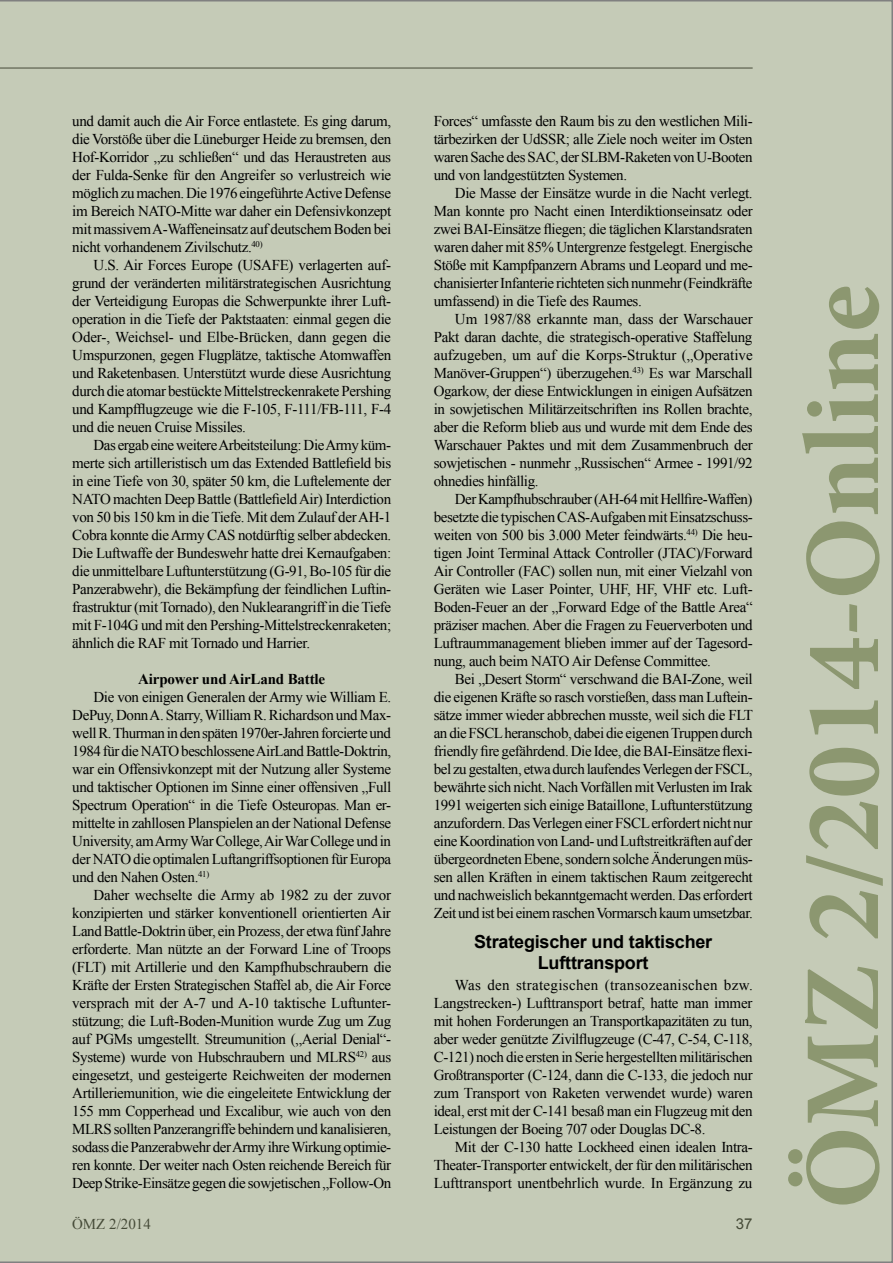
<style>
.page{position:relative;width:893px;height:1263px;background:#c5cbb7}
.page>*{position:absolute;margin:0;border:0;box-sizing:border-box;transform-origin:0 0}
.t1{font:700 108px "Minion Pro";color:#8c9770}
.t2{font:700 18px/21.6px "Arial";letter-spacing:-.01em;color:#000;text-align:center}
.t3{font:15px/18px "Times New Roman";letter-spacing:-.025em;color:#000;text-align:justify}
.t4{font:700 15px "Times New Roman";letter-spacing:-.01em;color:#000}
.t5{font:15px "Arial";color:#000}
</style>
<div class="page">
<p class="t3" style="left:72px;top:112px;width:320px">und damit auch die Air Force entlastete. Es ging darum, die Vorstöße über die Lüneburger Heide zu bremsen, den Hof-Korridor „zu schließen“ und das Heraustreten aus der Fulda-Senke für den Angreifer so verlustreich wie möglich zu machen. Die 1976 eingeführte Active Defense im Bereich NATO-Mitte war daher ein Defensivkonzept mit massivem A-Waffeneinsatz auf deutschem Boden bei nicht vorhandenem Zivilschutz.<sup>40)</sup></p>
<p class="t3" style="left:72px;top:256px;width:321px;text-indent:21px">U.S. Air Forces Europe (USAFE) verlagerten auf&shy;grund der veränderten militärstrategischen Ausrichtung der Verteidigung Europas die Schwerpunkte ihrer Luft&shy;operation in die Tiefe der Paktstaaten: einmal gegen die Oder-, Weichsel- und Elbe-Brücken, dann gegen die Umspurzonen, gegen Flugplätze, taktische Atomwaffen und Raketenbasen. Unterstützt wurde diese Ausrichtung durch die atomar bestückte Mittelstreckenrakete Pershing und Kampfflugzeuge wie die F-105, F-111/FB-111, F-4 und die neuen Cruise Missiles.</p>
<p class="t3" style="left:72px;top:436px;width:320px;text-indent:21px">Das ergab eine weitere Arbeitsteilung: Die Army küm&shy;merte sich artilleristisch um das Extended Battlefield bis in eine Tiefe von 30, später 50 km, die Luftelemente der NATO machten Deep Battle (Battlefield Air) Interdiction von 50 bis 150 km in die Tiefe. Mit dem Zulauf der AH-1<br>Cobra konnte die Army CAS notdürftig selber abdecken.<br>Die Luftwaffe der Bundeswehr hatte drei Kernaufgaben: die unmittelbare Luftunterstützung (G-91, Bo-105 für die Panzerabwehr), die Bekämpfung der feindlichen Luftin&shy;frastruktur (mit Tornado), den Nuklearangriff in die Tiefe mit F-104G und mit den Pershing-Mittelstreckenraketen; ähnlich die RAF mit Tornado und Harrier.</p>
<p class="t4" style="left:138px;top:669px;width:189px">Airpower und AirLand Battle</p>
<p class="t3" style="left:72px;top:688px;width:320px;text-indent:21px">Die von einigen Generalen der Army wie William E.<br>DePuy, Donn A. Starry, William R. Richardson und Max&shy;well R. Thurman in den späten 1970er-Jahren forcierte und 1984 für die NATO beschlossene AirLand Battle-Doktrin, war ein Offensivkonzept mit der Nutzung aller Systeme und taktischer Optionen im Sinne einer offensiven „Full Spectrum Operation“ in die Tiefe Osteuropas. Man er&shy;mittelte in zahllosen Planspielen an der National Defense University, am Army War College, Air War College und in der NATO die optimalen Luftangriffsoptionen für Europa und den Nahen Osten.<sup>41)</sup></p>
<p class="t3" style="left:72px;top:886px;width:321px;text-indent:21px">Daher wechselte die Army ab 1982 zu der zuvor konzipierten und stärker konventionell orientierten Air Land Battle-Doktrin über, ein Prozess, der etwa fünf Jahre erforderte. Man nützte an der Forward Line of Troops (FLT) mit Artillerie und den Kampfhubschraubern die Kräfte der Ersten Strategischen Staffel ab, die Air Force versprach mit der A-7 und A-10 taktische Luftunter&shy;stützung; die Luft-Boden-Munition wurde Zug um Zug auf PGMs umgestellt. Streumunition („Aerial Denial“- Systeme) wurde von Hubschraubern und MLRS<sup>42)</sup> aus eingesetzt, und gesteigerte Reichweiten der modernen Artilleriemunition, wie die eingeleitete Entwicklung der 155 mm Copperhead und Excalibur, wie auch von den MLRS sollten Panzerangriffe behindern und kanalisieren, sodass die Panzerabwehr der Army ihre Wirkung optimie&shy;ren konnte. Der weiter nach Osten reichende Bereich für Deep Strike-Einsätze gegen die sowjetischen „Follow-On</p>
<p class="t3" style="left:434px;top:112px;width:320px">Forces“ umfasste den Raum bis zu den westlichen Mili&shy;tärbezirken der UdSSR; alle Ziele noch weiter im Osten waren Sache des SAC, der SLBM-Raketen von U-Booten und von landgestützten Systemen.</p>
<p class="t3" style="left:434px;top:184px;width:320px;text-indent:21px">Die Masse der Einsätze wurde in die Nacht verlegt.<br>Man konnte pro Nacht einen Interdiktionseinsatz oder zwei BAI-Einsätze fliegen; die täglichen Klarstandsraten waren daher mit 85% Untergrenze festgelegt. Energische Stöße mit Kampfpanzern Abrams und Leopard und me&shy;chanisierter Infanterie richteten sich nunmehr (Feindkräfte umfassend) in die Tiefe des Raumes.</p>
<p class="t3" style="left:434px;top:310px;width:321px;text-indent:21px">Um 1987/88 erkannte man, dass der Warschauer Pakt daran dachte, die strategisch-operative Staffelung aufzugeben, um auf die Korps-Struktur („Operative Manöver-Gruppen“) überzugehen.<sup>43)</sup> Es war Marschall Ogarkow, der diese Entwicklungen in einigen Aufsätzen in sowjetischen Militärzeitschriften ins Rollen brachte, aber die Reform blieb aus und wurde mit dem Ende des Warschauer Paktes und mit dem Zusammenbruch der sowjetischen - nunmehr „Russischen“ Armee - 1991/92 ohnedies hinfällig.</p>
<p class="t3" style="left:434px;top:490px;width:321px;text-indent:21px">Der Kampfhubschrauber (AH-64 mit Hellfire-Waffen) besetzte die typischen CAS-Aufgaben mit Einsatzschuss&shy;weiten von 500 bis 3.000 Meter feindwärts.<sup>44)</sup> Die heu&shy;tigen Joint Terminal Attack Controller (JTAC)/Forward Air Controller (FAC) sollen nun, mit einer Vielzahl von Geräten wie Laser Pointer, UHF, HF, VHF etc. Luft-Boden-Feuer an der „Forward Edge of the Battle Area“ präziser machen. Aber die Fragen zu Feuerverboten und Luftraummanagement blieben immer auf der Tagesord&shy;nung, auch beim NATO Air Defense Committee.</p>
<p class="t3" style="left:434px;top:670px;width:321px;text-indent:21px">Bei „Desert Storm“ verschwand die BAI-Zone, weil die eigenen Kräfte so rasch vorstießen, dass man Luftein&shy;sätze immer wieder abbrechen musste, weil sich die FLT an die FSCL heranschob, dabei die eigenen Truppen durch friendly fire gefährdend. Die Idee, die BAI-Einsätze flexi&shy;bel zu gestalten, etwa durch laufendes Verlegen der FSCL, bewährte sich nicht. Nach Vorfällen mit Verlusten im Irak 1991 weigerten sich einige Bataillone, Luftunterstützung anzufordern. Das Verlegen einer FSCL erfordert nicht nur eine Koordination von Land- und Luftstreitkräften auf der übergeordneten Ebene, sondern solche Änderungen müs&shy;sen allen Kräften in einem taktischen Raum zeitgerecht und nachweislich bekanntgemacht werden. Das erfordert Zeit und ist bei einem raschen Vormarsch kaum umsetzbar.</p>
<p class="t2" style="left:474px;top:931px;width:240px">Strategischer und taktischer<br>Lufttransport</p>
<p class="t3" style="left:434px;top:976px;width:321px;text-indent:21px">Was den strategischen (transozeanischen bzw.<br>Langstrecken-) Lufttransport betraf, hatte man immer mit hohen Forderungen an Transportkapazitäten zu tun, aber weder genützte Zivilflugzeuge (C-47, C-54, C-118, C-121) noch die ersten in Serie hergestellten militärischen Großtransporter (C-124, dann die C-133, die jedoch nur zum Transport von Raketen verwendet wurde) waren ideal, erst mit der C-141 besaß man ein Flugzeug mit den Leistungen der Boeing 707 oder Douglas DC-8.</p>
<p class="t3" style="left:434px;top:1138px;width:321px;text-indent:21px">Mit der C-130 hatte Lockheed einen idealen Intra-Theater-Transporter entwickelt, der für den militärischen Lufttransport unentbehrlich wurde. In Ergänzung zu</p>
<p class="t3" style="left:72px;top:1214px;width:80px">ÖMZ 2/2014</p>
<p class="t5" style="left:736px;top:1213px;width:18px">37</p>
<h1 class="t1" style="left:767px;top:1209px;width:926px;rotate:-90deg">ÖMZ 2/2014-Online</h1>
</div>
